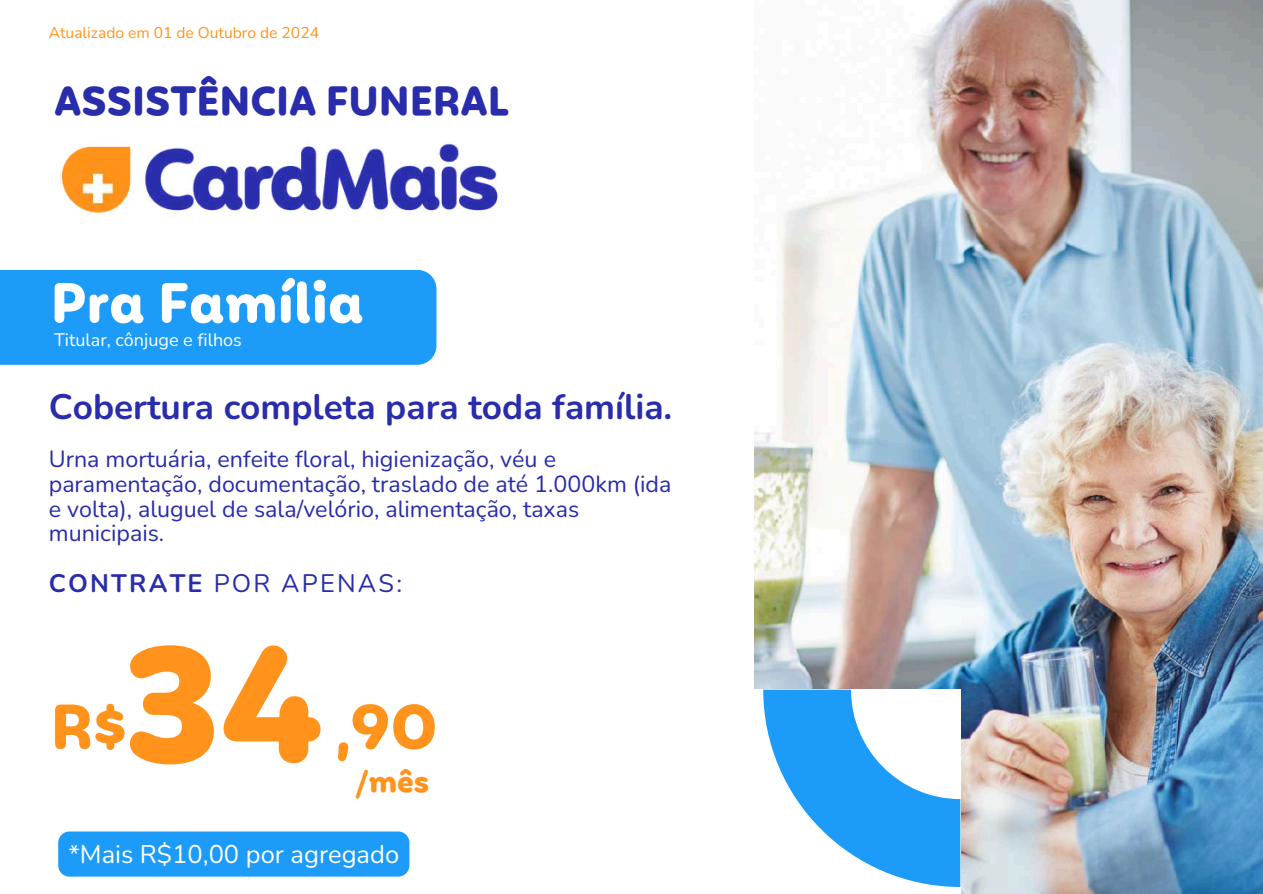
<style>
.page{position:relative;width:1263px;height:894px;background:#fff}
.page>*{position:absolute;margin:0;border:0;box-sizing:border-box;transform-origin:0 0}
.t1{font:700 158.55px "Mohr Rounded Alt";color:#ff931c}
.t2{font:700 60.45px "Mohr Rounded Alt";color:#ff931c}
.t3{font:700 54.15px "Mohr Rounded Alt";color:#fff}
.t4{font:700 39px "Mohr Rounded Alt";color:#292cab}
.t5{font:700 35.25px "Nunito";color:#292cab}
.t6{font:700 29.1px "Mohr Rounded Alt";color:#ff931c}
.t7{font:25.5px "Nunito";color:#fff}
.t8{font:25.2px "Nunito";letter-spacing:.09em;color:#292cab}
.t9{font:23.25px/24.8px "Nunito";color:#292cab}
.t10{font:18px "Nunito";color:#fff}
.t11{font:15.6px "Nunito";color:#ff931c}
.s1{font-weight:700}
</style>
<div class="page">
<div style="left:0;top:270px;width:436px;height:95px;background:#1c9bf8"></div>
<img style="left:754px;top:0;width:509px;height:893px">
<img style="left:50px;top:143px;width:448px;height:141px">
<div style="left:696px;top:689px;width:264px;height:204px;background:#fff"></div>
<svg style="left:763px;top:689px;width:197px;height:197px"></svg>
<div style="left:58px;top:831px;width:351px;height:45px;background:#1c9bf8"></div>
<p class="t11" style="left:49px;top:22px;width:272px">Atualizado em 01 de Outubro de 2024</p>
<h3 class="t4" style="left:54px;top:85px;width:456px">ASSISTÊNCIA FUNERAL</h3>
<h3 class="t3" style="left:50px;top:280px;width:315px">Pra Família</h3>
<p class="t10" style="left:54px;top:328px;width:189px">Titular, cônjuge e filhos</p>
<h3 class="t5" style="left:49px;top:383px;width:625px">Cobertura completa para toda família.</h3>
<p class="t9" style="left:49px;top:447px;width:624px">Urna mortuária, enfeite floral, higienização, véu e paramentação, documentação, traslado de até 1.000km (ida e volta), aluguel de sala/velório, alimentação, taxas municipais.</p>
<p class="t8" style="left:49px;top:566px;width:355px"><span class="s1">CONTRATE</span> POR APENAS:</p>
<h1 class="t1" style="left:123px;top:639px;width:201px">34</h1>
<h2 class="t2" style="left:50px;top:701px;width:78px">R$</h2>
<h2 class="t2" style="left:336px;top:701px;width:103px">,90</h2>
<p class="t6" style="left:355px;top:768px;width:76px">/mês</p>
<p class="t7" style="left:68px;top:836px;width:332px">*Mais R$10,00 por agregado</p>
</div>
